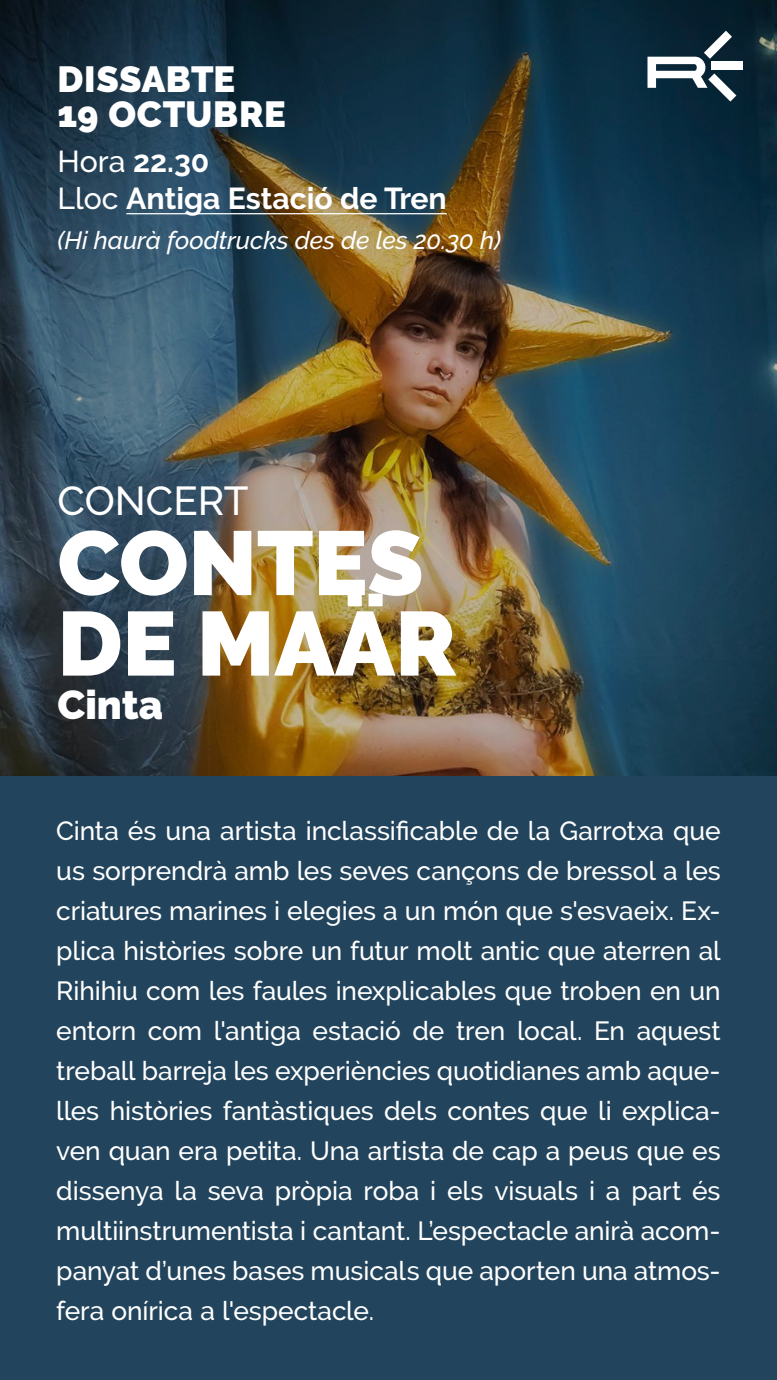
<style>
.page{position:relative;width:777px;height:1380px;background:#fff}
.page>*{position:absolute;margin:0;border:0;box-sizing:border-box;transform-origin:0 0}
.t1{font:900 90.56px/80.5px "Raleway";color:#fff}
.t2{font:500 40.25px "Raleway";color:#fff}
.t3{font:900 40.25px "Raleway";color:#fff}
.t4{font:900 36.25px "Raleway";letter-spacing:.015em;color:#fff}
.t5{font:700 30.19px/36.2px "Raleway";color:#fff}
.t6{font:500 26.25px/40px "Raleway";letter-spacing:-.005em;color:#fff;text-align:justify}
.t7{font:italic 500 24.81px "Raleway";color:#fff}
.s1{font-weight:500}
</style>
<div class="page">
<img style="left:0;top:0;width:776px;height:777px">
<hr style="left:126px;top:213px;width:320px;height:1px;background:#fff">
<div style="left:710px;top:62px;width:32px;height:8px;background:#fff"></div>
<svg style="left:647px;top:31px;width:89px;height:71px"></svg>
<div style="left:0;top:777px;width:776px;height:603px;background:#22445c"></div>
<p class="t4" style="left:58px;top:58px;width:179px">DISSABTE</p>
<p class="t4" style="left:58px;top:93px;width:230px">19 OCTUBRE</p>
<p class="t5" style="left:58px;top:144px;width:390px"><span class="s1">Hora</span> 22.30<br><span class="s1">Lloc</span> Antiga Estació de Tren</p>
<p class="t7" style="left:58px;top:226px;width:445px">(Hi haurà foodtrucks des de les 20.30 h)</p>
<p class="t2" style="left:58px;top:477px;width:192px">CONCERT</p>
<p class="t1" style="left:58px;top:523px;width:400px">CONTES<br>DE MAÄR</p>
<p class="t3" style="left:58px;top:681px;width:107px">Cinta</p>
<p class="t6" style="left:56px;top:810px;width:665px">Cinta és una artista inclassificable de la Garrotxa que us sorprendrà amb les seves cançons de bressol a les criatures marines i elegies a un món que s'esvaeix. Ex&shy;plica històries sobre un futur molt antic que aterren al Rihihiu com les faules inexplicables que troben en un entorn com l'antiga estació de tren local. En aquest treball barreja les experiències quotidianes amb aque&shy;lles històries fantàstiques dels contes que li explica&shy;ven quan era petita. Una artista de cap a peus que es dissenya la seva pròpia roba i els visuals i a part és multiinstrumentista i cantant. L’espectacle anirà acom&shy;panyat d’unes bases musicals que aporten una atmos&shy;fera onírica a l'espectacle.</p>
</div>
